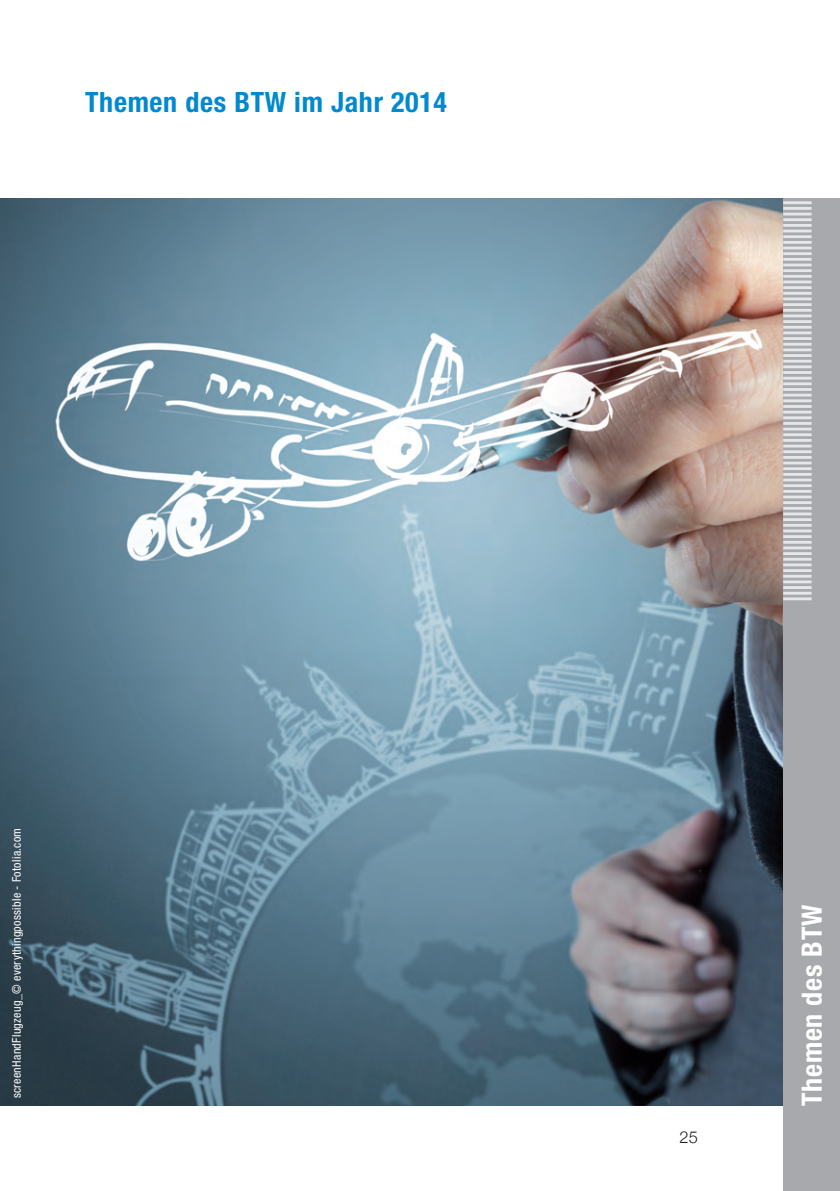
<style>
.page{position:relative;width:840px;height:1191px;background:#fff}
.page>*{position:absolute;margin:0;border:0;box-sizing:border-box;transform-origin:0 0}
.t1{font:700 condensed 28px "Helvetica Neue";letter-spacing:.025em;color:#0089cf}
.t2{font:700 condensed 28px "Helvetica Neue";letter-spacing:.025em;color:#fff}
.t3{font:300 16.4px "Helvetica Neue";color:#231f20}
.t4{font:condensed 12px "Helvetica Neue";letter-spacing:.025em;color:#fff}
</style>
<div class="page">
<img style="left:1px;top:198px;width:781px;height:908px">
<div style="left:782px;top:198px;width:57px;height:993px;background:#a8a9ad"></div>
<hr style="left:782px;top:201px;width:29px;height:3px;background:#e6e7e9">
<hr style="left:782px;top:207px;width:29px;height:3px;background:#e6e7e9">
<hr style="left:782px;top:213px;width:29px;height:2px;background:#e6e7e9">
<hr style="left:782px;top:218px;width:29px;height:3px;background:#e6e7e9">
<hr style="left:782px;top:224px;width:29px;height:3px;background:#e6e7e9">
<hr style="left:782px;top:230px;width:29px;height:2px;background:#e6e7e9">
<hr style="left:782px;top:235px;width:29px;height:3px;background:#e6e7e9">
<hr style="left:782px;top:241px;width:29px;height:3px;background:#e6e7e9">
<hr style="left:782px;top:247px;width:29px;height:2px;background:#e6e7e9">
<hr style="left:782px;top:252px;width:29px;height:3px;background:#e6e7e9">
<hr style="left:782px;top:258px;width:29px;height:3px;background:#e6e7e9">
<hr style="left:782px;top:263px;width:29px;height:3px;background:#e6e7e9">
<hr style="left:782px;top:269px;width:29px;height:3px;background:#e6e7e9">
<hr style="left:782px;top:275px;width:29px;height:3px;background:#e6e7e9">
<hr style="left:782px;top:280px;width:29px;height:3px;background:#e6e7e9">
<hr style="left:782px;top:286px;width:29px;height:3px;background:#e6e7e9">
<hr style="left:782px;top:292px;width:29px;height:3px;background:#e6e7e9">
<hr style="left:782px;top:297px;width:29px;height:3px;background:#e6e7e9">
<hr style="left:782px;top:303px;width:29px;height:3px;background:#e6e7e9">
<hr style="left:782px;top:309px;width:29px;height:3px;background:#e6e7e9">
<hr style="left:782px;top:314px;width:29px;height:3px;background:#e6e7e9">
<hr style="left:782px;top:320px;width:29px;height:3px;background:#e6e7e9">
<hr style="left:782px;top:326px;width:29px;height:3px;background:#e6e7e9">
<hr style="left:782px;top:331px;width:29px;height:3px;background:#e6e7e9">
<hr style="left:782px;top:337px;width:29px;height:3px;background:#e6e7e9">
<hr style="left:782px;top:343px;width:29px;height:3px;background:#e6e7e9">
<hr style="left:782px;top:348px;width:29px;height:3px;background:#e6e7e9">
<hr style="left:782px;top:354px;width:29px;height:3px;background:#e6e7e9">
<hr style="left:782px;top:360px;width:29px;height:2px;background:#e6e7e9">
<hr style="left:782px;top:365px;width:29px;height:3px;background:#e6e7e9">
<hr style="left:782px;top:371px;width:29px;height:3px;background:#e6e7e9">
<hr style="left:782px;top:377px;width:29px;height:2px;background:#e6e7e9">
<hr style="left:782px;top:382px;width:29px;height:3px;background:#e6e7e9">
<hr style="left:782px;top:388px;width:29px;height:3px;background:#e6e7e9">
<hr style="left:782px;top:394px;width:29px;height:2px;background:#e6e7e9">
<hr style="left:782px;top:399px;width:29px;height:3px;background:#e6e7e9">
<hr style="left:782px;top:405px;width:29px;height:3px;background:#e6e7e9">
<hr style="left:782px;top:411px;width:29px;height:2px;background:#e6e7e9">
<hr style="left:782px;top:416px;width:29px;height:3px;background:#e6e7e9">
<hr style="left:782px;top:422px;width:29px;height:3px;background:#e6e7e9">
<hr style="left:782px;top:428px;width:29px;height:2px;background:#e6e7e9">
<hr style="left:782px;top:433px;width:29px;height:3px;background:#e6e7e9">
<hr style="left:782px;top:439px;width:29px;height:3px;background:#e6e7e9">
<hr style="left:782px;top:444px;width:29px;height:3px;background:#e6e7e9">
<hr style="left:782px;top:450px;width:29px;height:3px;background:#e6e7e9">
<hr style="left:782px;top:456px;width:29px;height:3px;background:#e6e7e9">
<hr style="left:782px;top:461px;width:29px;height:3px;background:#e6e7e9">
<hr style="left:782px;top:467px;width:29px;height:3px;background:#e6e7e9">
<hr style="left:782px;top:473px;width:29px;height:3px;background:#e6e7e9">
<hr style="left:782px;top:478px;width:29px;height:3px;background:#e6e7e9">
<hr style="left:782px;top:484px;width:29px;height:3px;background:#e6e7e9">
<hr style="left:782px;top:490px;width:29px;height:3px;background:#e6e7e9">
<hr style="left:782px;top:495px;width:29px;height:3px;background:#e6e7e9">
<hr style="left:782px;top:501px;width:29px;height:3px;background:#e6e7e9">
<hr style="left:782px;top:507px;width:29px;height:3px;background:#e6e7e9">
<hr style="left:782px;top:512px;width:29px;height:3px;background:#e6e7e9">
<hr style="left:782px;top:518px;width:29px;height:3px;background:#e6e7e9">
<hr style="left:782px;top:524px;width:29px;height:3px;background:#e6e7e9">
<hr style="left:782px;top:529px;width:29px;height:3px;background:#e6e7e9">
<hr style="left:782px;top:535px;width:29px;height:3px;background:#e6e7e9">
<hr style="left:782px;top:541px;width:29px;height:2px;background:#e6e7e9">
<hr style="left:782px;top:546px;width:29px;height:3px;background:#e6e7e9">
<hr style="left:782px;top:552px;width:29px;height:3px;background:#e6e7e9">
<hr style="left:782px;top:558px;width:29px;height:2px;background:#e6e7e9">
<hr style="left:782px;top:563px;width:29px;height:3px;background:#e6e7e9">
<hr style="left:782px;top:569px;width:29px;height:3px;background:#e6e7e9">
<hr style="left:782px;top:575px;width:29px;height:2px;background:#e6e7e9">
<hr style="left:782px;top:580px;width:29px;height:3px;background:#e6e7e9">
<hr style="left:782px;top:586px;width:29px;height:3px;background:#e6e7e9">
<hr style="left:782px;top:592px;width:29px;height:2px;background:#e6e7e9">
<hr style="left:782px;top:597px;width:29px;height:3px;background:#e6e7e9">
<hr style="left:0;top:198px;width:1px;height:908px;background:#e6e7e9">
<h1 class="t1" style="left:85px;top:79px;width:363px">Themen des BTW im Jahr 2014</h1>
<p class="t4" style="left:12px;top:1098px;width:272px;rotate:-90deg">screenHandFlugzeug_© everythingpossible - Fotolia.com</p>
<h2 class="t3" style="left:679px;top:1127px;width:20px">25</h2>
<h1 class="t2" style="left:788px;top:1106px;width:202px;rotate:-90deg">Themen des BTW</h1>
</div>
